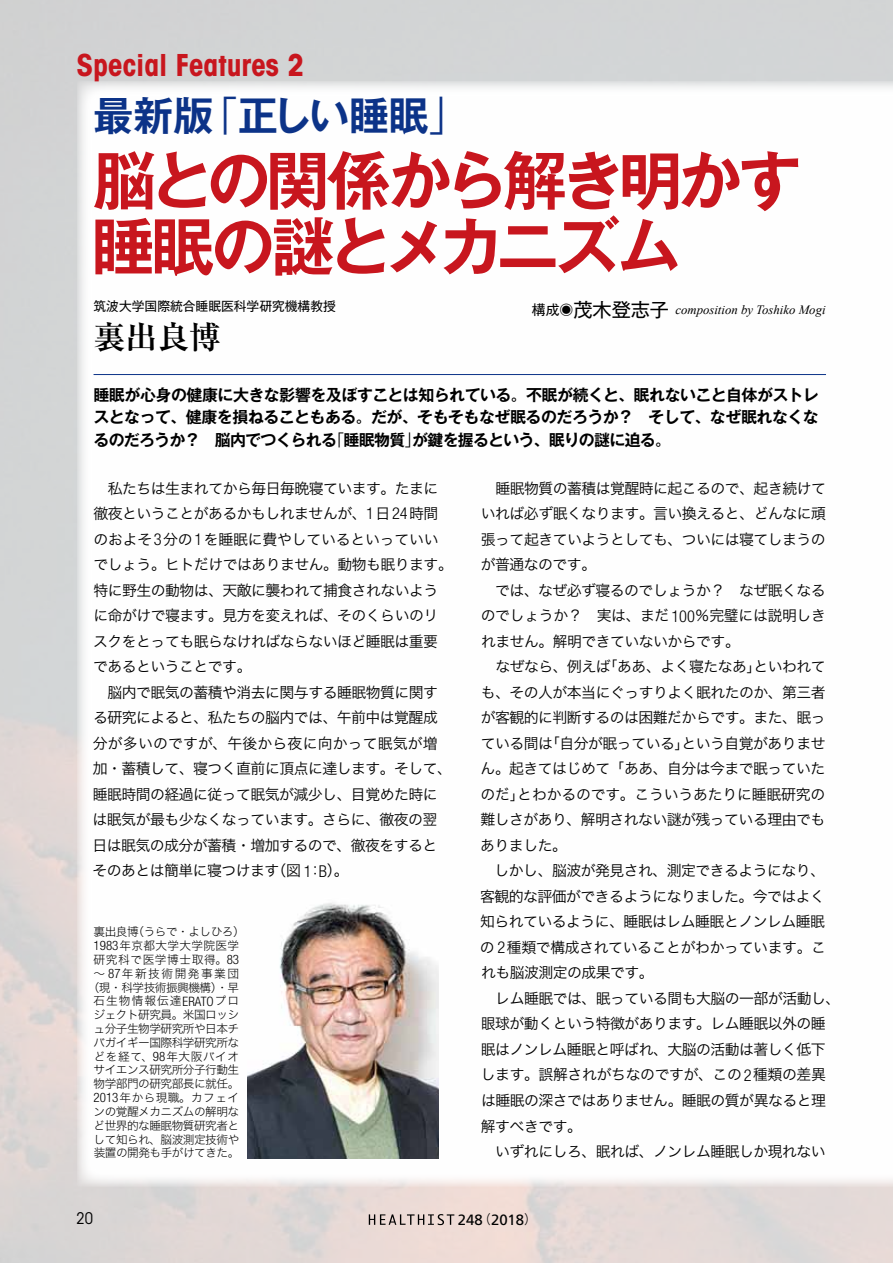
<style>
.page{position:relative;width:893px;height:1263px;background:#fff}
.page>*{position:absolute;margin:0;border:0;box-sizing:border-box;transform-origin:0 0}
.t1{font:700 63.75px/65.8px "Gothic MB101 Pr 6 De";letter-spacing:-.075em;color:#c8161e}
.t2{font:700 40.35px "Gothic MB101 Pr 6 De";letter-spacing:-.025em;color:#0c3388}
.t3{font:700 31.95px "Ryumin Pr 6";color:#000}
.t4{font:700 condensed 29.7px "ITC Avant Garde Std";color:#c8161e}
.t5{font:700 15.9px/22.4px "Gothic MB101 Pr 6 De";letter-spacing:-.045em;color:#000;text-align:justify}
.t6{font:condensed 15.9px "ITC Avant Garde Std";color:#000}
.t7{font:14.85px/25.5px "Hiragino Sans Pr 6 N W3";letter-spacing:-.035em;color:#000;text-align:justify}
.t8{font:14.85px "Frutiger LT Com";color:#000}
.t9{font:italic 12.75px "Times New Roman";color:#000}
.t10{font:12.75px "Gothic MB101 Pr 6";color:#000}
.t11{font:11.7px/13.8px "Hira Kaku Std W2";letter-spacing:-.045em;color:#000;text-align:center}
.s1{font-family:"Gothic BBB Pr 6";font-weight:500}
.s2{font-family:"Gothic MB101 Pr 6";font-style:normal;font-size:13.8px}
.s3{font-family:"Gothic MB101 Pr 6";font-style:normal;font-size:19.2px}
.s4{font-family:"Helvetica Neue LT Com";font-weight:300;font-stretch:condensed;font-size:16.35px}
.s5{font-family:"Helvetica Neue LT Com";font-weight:300;font-stretch:condensed;font-size:13.05px}
.s6{font-family:"Gothic BBB Pr 6";font-weight:500;font-size:12.75px}
</style>
<div class="page">
<svg style="left:369px;top:1214px;width:85px;height:11px"></svg>
<hr style="left:94px;top:374px;width:732px;height:1px;background:#0c3388">
<img style="left:247px;top:902px;width:191px;height:257px">
<h3 class="t4" style="left:77px;top:46px;width:229px">Special Features 2</h3>
<h2 class="t2" style="left:93px;top:82px;width:378px">最新版<span class="s1">「</span>正しい睡眠<span class="s1">」</span></h2>
<h1 class="t1" style="left:91px;top:145px;width:713px">脳との関係から解き明かす睡眠の謎とメカニズム</h1>
<p class="t10" style="left:94px;top:296px;width:244px">筑波大学国際統合睡眠医科学研究機構教授</p>
<h3 class="t3" style="left:94px;top:312px;width:129px">裏出良博</h3>
<p class="t9" style="left:532px;top:301px;width:295px"><span class="s2">構成◉</span><span class="s3">茂木登志子</span> composition by Toshiko Mogi</p>
<p class="t5" style="left:93px;top:383px;width:727px">睡眠が心身の健康に大きな影響を及ぼすことは知られている。不眠が続くと、眠れないこと自体がストレスとなって、健康を損ねることもある。だが、そもそもなぜ眠るのだろうか？ そして、なぜ眠れなくなるのだろうか？ 脳内でつくられる<span class="s1">「</span>睡眠物質<span class="s1">」</span>が鍵を握るという、眠りの謎に迫る。</p>
<p class="t7" style="left:93px;top:474px;width:361px;text-align:left;text-indent:15px">私たちは生まれてから毎日毎晩寝ています。たまに徹夜ということがあるかもしれませんが、<span class="s4">1</span>日<span class="s4">24</span>時間のおよそ<span class="s4">3</span>分の<span class="s4">1</span>を睡眠に費やしているといっていいでしょう。ヒトだけではありません。動物も眠ります。特に野生の動物は、天敵に襲われて捕食されないように命がけで寝ます。見方を変えれば、そのくらいのリスクをとっても眠らなければならないほど睡眠は重要であるということです。</p>
<p class="t7" style="left:92px;top:678px;width:361px;text-align:left;text-indent:15px">脳内で眠気の蓄積や消去に関与する睡眠物質に関する研究によると、私たちの脳内では、午前中は覚醒成分が多いのですが、午後から夜に向かって眠気が増加・蓄積して、寝つく直前に頂点に達します。そして、睡眠時間の経過に従って眠気が減少し、目覚めた時には眠気が最も少なくなっています。さらに、徹夜の翌日は眠気の成分が蓄積・増加するので、徹夜をするとそのあとは簡単に寝つけます（図 <span class="s4">1</span>：<span class="s4">B</span>）。</p>
<p class="t11" style="left:88px;top:925px;width:159px">裏出良博（うらで・よしひろ）<br><span class="s5">1983</span>年京都大学大学院医学研究科で医学博士取得。<span class="s5">83</span>～ <span class="s5">87</span>年新技術開発事業団（現・科学技術振興機構）・早石生物情報伝達<span class="s5">ERATO</span>プロジェクト研究員。米国ロッシュ分子生物学研究所や日本チバガイギー国際科学研究所などを経て、<span class="s5">98</span>年大阪バイオサイエンス研究所分子行動生物学部門の研究部長に就任。<br><span class="s5">2013</span>年から現職。カフェインの覚醒メカニズムの解明など世界的な睡眠物質研究者として知られ、脳波測定技術や装置の開発も手がけてきた。</p>
<p class="t7" style="left:481px;top:474px;width:347px;text-indent:15px">睡眠物質の蓄積は覚醒時に起こるので、起き続けていれば必ず眠くなります。言い換えると、どんなに頑張って起きていようとしても、ついには寝てしまうのが普通なのです。</p>
<p class="t7" style="left:481px;top:576px;width:347px;text-indent:14px">では、なぜ必ず寝るのでしょうか？ なぜ眠くなるのでしょうか？ 実は、まだ<span class="s4">100</span>％完璧には説明しきれません。解明できていないからです。</p>
<p class="t7" style="left:480px;top:653px;width:347px;text-indent:15px">なぜなら、例えば「ああ、よく寝たなあ」といわれても、その人が本当にぐっすりよく眠れたのか、第三者が客観的に判断するのは困難だからです。また、眠っている間は「自分が眠っている」という自覚がありません。起きてはじめて「ああ、自分は今まで眠っていたのだ」とわかるのです。こういうあたりに睡眠研究の難しさがあり、解明されない謎が残っている理由でもありました。</p>
<p class="t7" style="left:480px;top:857px;width:347px;text-indent:15px">しかし、脳波が発見され、測定できるようになり、客観的な評価ができるようになりました。今ではよく知られているように、睡眠はレム睡眠とノンレム睡眠の <span class="s4">2</span>種類で構成されていることがわかっています。これも脳波測定の成果です。</p>
<p class="t7" style="left:481px;top:984px;width:361px;text-align:left;text-indent:15px">レム睡眠では、眠っている間も大脳の一部が活動し、眼球が動くという特徴があります。レム睡眠以外の睡眠はノンレム睡眠と呼ばれ、大脳の活動は著しく低下します。誤解されがちなのですが、この<span class="s4">2</span>種類の差異は睡眠の深さではありません。睡眠の質が異なると理解すべきです。</p>
<p class="t7" style="left:495px;top:1137px;width:332px">いずれにしろ、眠れば、ノンレム睡眠しか現れない</p>
<p class="t6" style="left:77px;top:1209px;width:18px">20</p>
<p class="t8" style="left:458px;top:1211px;width:80px">248<span class="s6">（</span>2018<span class="s6">）</span></p>
</div>
